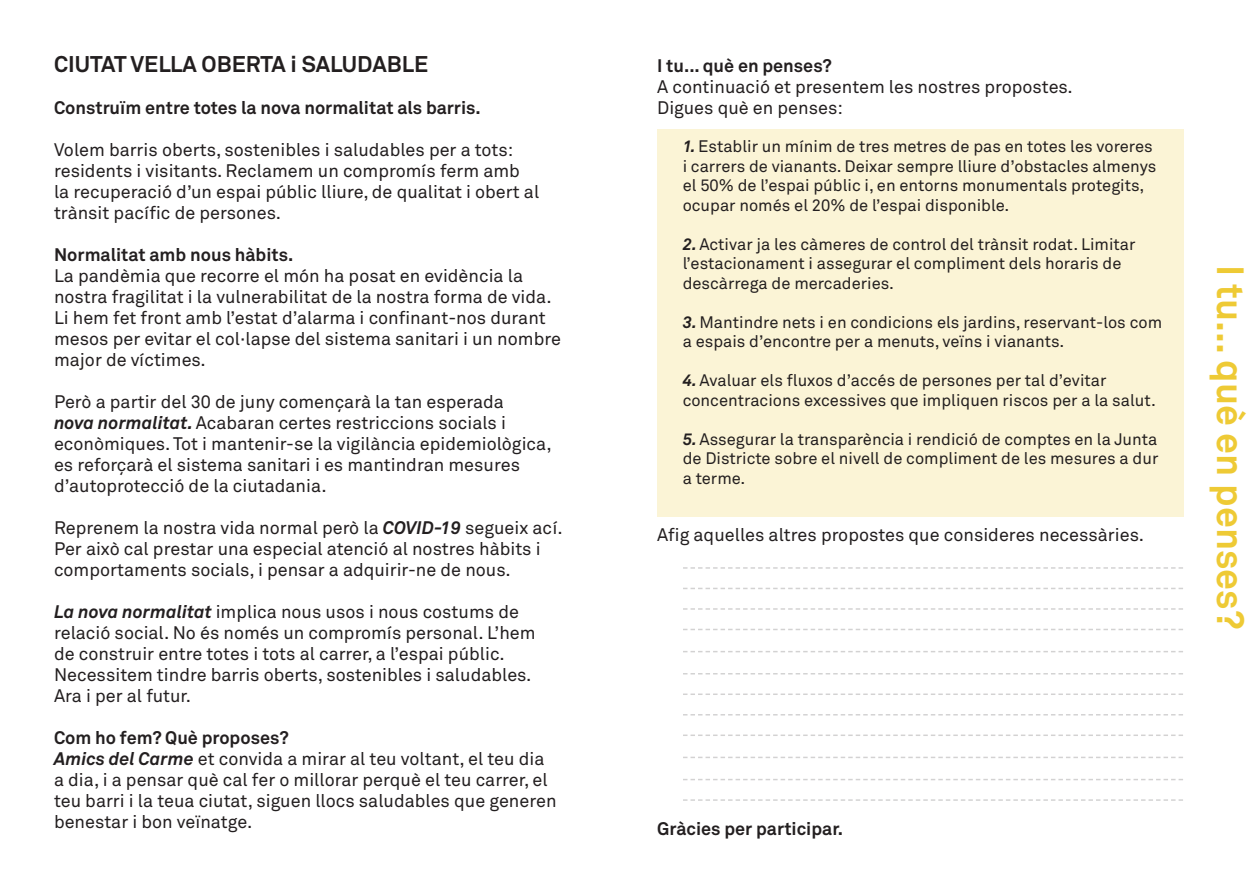
<style>
.page{position:relative;width:1259px;height:893px;background:#fff}
.page>*{position:absolute;margin:0;border:0;box-sizing:border-box;transform-origin:0 0}
.t1{font:700 37.5px "Akkurat Pro";color:#eeca35}
.t2{font:700 22.5px "Akkurat Pro";color:#231f20}
.t3{font:18px/21px "Akkurat Pro";color:#231f20}
.t4{font:700 18px "Akkurat Pro";color:#231f20}
.t5{font:16.5px/19.5px "Akkurat Pro";color:#231f20}
.s1{font-weight:700;font-style:italic}
.s2{font-weight:700}
</style>
<div class="page">
<div style="left:657px;top:130px;width:526px;height:387px;background:#fbf4d6"></div>
<svg style="left:683px;top:567px;width:500px;height:2px"></svg>
<svg style="left:683px;top:588px;width:500px;height:1px"></svg>
<svg style="left:683px;top:608px;width:500px;height:2px"></svg>
<svg style="left:683px;top:629px;width:500px;height:1px"></svg>
<svg style="left:683px;top:651px;width:500px;height:1px"></svg>
<svg style="left:683px;top:673px;width:500px;height:1px"></svg>
<svg style="left:683px;top:693px;width:500px;height:2px"></svg>
<svg style="left:683px;top:714px;width:500px;height:1px"></svg>
<svg style="left:683px;top:734px;width:500px;height:2px"></svg>
<svg style="left:683px;top:757px;width:500px;height:1px"></svg>
<svg style="left:683px;top:779px;width:500px;height:1px"></svg>
<svg style="left:683px;top:799px;width:500px;height:2px"></svg>
<p class="t2" style="left:54px;top:50px;width:376px">CIUTAT VELLA OBERTA i SALUDABLE</p>
<p class="t4" style="left:54px;top:96px;width:428px">Construïm entre totes la nova normalitat als barris.</p>
<p class="t3" style="left:54px;top:139px;width:487px">Volem barris oberts, sostenibles i saludables per a tots: residents i visitants. Reclamem un compromís ferm amb la recuperació d’un espai públic lliure, de qualitat i obert al trànsit pacífic de persones.</p>
<p class="t4" style="left:54px;top:243px;width:241px">Normalitat amb nous hàbits.</p>
<p class="t3" style="left:54px;top:265px;width:508px">La pandèmia que recorre el món ha posat en evidència la nostra fragilitat i la vulnerabilitat de la nostra forma de vida.<br>Li hem fet front amb l’estat d’alarma i confinant-nos durant mesos per evitar el col·lapse del sistema sanitari i un nombre major de víctimes.</p>
<p class="t3" style="left:54px;top:391px;width:499px">Però a partir del 30 de juny començarà la tan esperada<br><span class="s1">nova normalitat.</span> Acabaran certes restriccions socials i econòmiques. Tot i mantenir-se la vigilància epidemiològica, es reforçarà el sistema sanitari i es mantindran mesures d’autoprotecció de la ciutadania.</p>
<p class="t3" style="left:54px;top:517px;width:510px">Reprenem la nostra vida normal però la <span class="s1">COVID-19</span> segueix ací.<br>Per això cal prestar una especial atenció al nostres hàbits i comportaments socials, i pensar a adquirir-ne de nous.</p>
<p class="t3" style="left:54px;top:601px;width:483px"><span class="s1">La nova normalitat</span> implica nous usos i nous costums de relació social. No és només un compromís personal. L’hem de construir entre totes i tots al carrer, a l’espai públic.<br>Necessitem tindre barris oberts, sostenibles i saludables.<br>Ara i per al futur.</p>
<p class="t3" style="left:54px;top:727px;width:504px"><span class="s2">Com ho fem? Què proposes?<br></span><span class="s1">Amics del Carme</span> et convida a mirar al teu voltant, el teu dia a dia, i a pensar què cal fer o millorar perquè el teu carrer, el teu barri i la teua ciutat, siguen llocs saludables que generen benestar i bon veïnatge.</p>
<p class="t4" style="left:657px;top:55px;width:176px">I tu... què en penses?</p>
<p class="t3" style="left:657px;top:77px;width:417px">A continuació et presentem les nostres propostes.<br>Digues què en penses:</p>
<p class="t5" style="left:682px;top:137px;width:475px"><span class="s1">1.</span> Establir un mínim de tres metres de pas en totes les voreres i carrers de vianants. Deixar sempre lliure d’obstacles almenys el 50% de l’espai públic i, en entorns monumentals protegits, ocupar només el 20% de l’espai disponible.</p>
<p class="t5" style="left:682px;top:235px;width:454px"><span class="s1">2.</span> Activar ja les càmeres de control del trànsit rodat. Limitar l’estacionament i assegurar el compliment dels horaris de descàrrega de mercaderies.</p>
<p class="t5" style="left:682px;top:313px;width:481px"><span class="s1">3.</span> Mantindre nets i en condicions els jardins, reservant-los com a espais d’encontre per a menuts, veïns i vianants.</p>
<p class="t5" style="left:682px;top:371px;width:475px"><span class="s1">4.</span> Avaluar els fluxos d’accés de persones per tal d’evitar concentracions excessives que impliquen riscos per a la salut.</p>
<p class="t5" style="left:682px;top:430px;width:477px;text-align:justify"><span class="s1">5.</span> Assegurar la transparència i rendició de comptes en la Junta de Districte sobre el nivell de compliment de les mesures a dur a terme.</p>
<p class="t3" style="left:657px;top:525px;width:488px">Afig aquelles altres propostes que consideres necessàries.</p>
<h1 class="t1" style="left:1253px;top:265px;width:366px;rotate:90deg">I tu... què en penses?</h1>
<p class="t4" style="left:657px;top:818px;width:187px">Gràcies per participar.</p>
</div>
